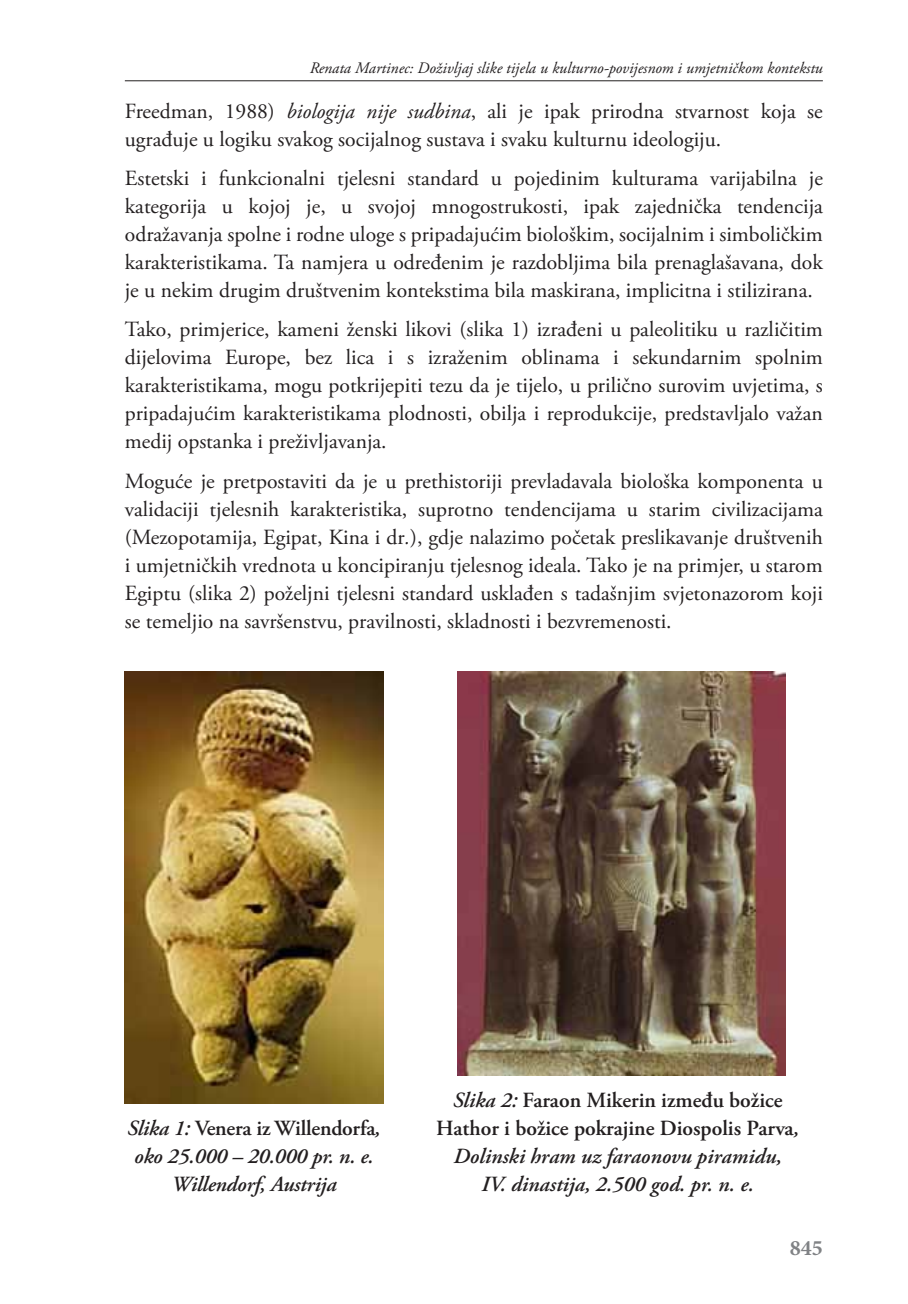
<style>
.page{position:relative;width:908px;height:1304px;background:#fff}
.page>*{position:absolute;margin:0;border:0;box-sizing:border-box;transform-origin:0 0}
.t1{font:700 22px "Minion Pro";color:#808285}
.t2{font:21.6px/28px "Adobe Garamond Pro";color:#231f20;text-align:justify}
.t3{font:italic 600 21.6px/28px "Adobe Garamond Pro";color:#231f20;text-align:center}
.t4{font:italic 16px "Adobe Garamond Pro";color:#231f20}
.s1{font-style:italic}
.s2{font-style:normal}
</style>
<div class="page">
<hr style="left:125px;top:80px;width:697px;height:1px;background:#231f20">
<img style="left:125px;top:671px;width:258px;height:432px">
<img style="left:457px;top:671px;width:328px;height:404px">
<p class="t4" style="left:309px;top:58px;width:514px">Renata Martinec: Doživljaj slike tijela u kulturno-povijesnom i umjetničkom kontekstu</p>
<p class="t2" style="left:125px;top:98px;width:699px">Freedman, 1988) <span class="s1">biologija nije sudbina</span>, ali je ipak prirodna stvarnost koja se ugrađuje u logiku svakog socijalnog sustava i svaku kulturnu ideologiju.</p>
<p class="t2" style="left:125px;top:165px;width:699px">Estetski i funkcionalni tjelesni standard u pojedinim kulturama varijabilna je kategorija u kojoj je, u svojoj mnogostrukosti, ipak zajednička tendencija odražavanja spolne i rodne uloge s pripadajućim biološkim, socijalnim i simboličkim karakteristikama. Ta namjera u određenim je razdobljima bila prenaglašavana, dok je u nekim drugim društvenim kontekstima bila maskirana, implicitna i stilizirana.</p>
<p class="t2" style="left:125px;top:316px;width:699px">Tako, primjerice, kameni ženski likovi (slika 1) izrađeni u paleolitiku u različitim dijelovima Europe, bez lica i s izraženim oblinama i sekundarnim spolnim karakteristikama, mogu potkrijepiti tezu da je tijelo, u prilično surovim uvjetima, s pripadajućim karakteristikama plodnosti, obilja i reprodukcije, predstavljalo važan medij opstanka i preživljavanja.</p>
<p class="t2" style="left:125px;top:468px;width:699px">Moguće je pretpostaviti da je u prethistoriji prevladavala biološka komponenta u validaciji tjelesnih karakteristika, suprotno tendencijama u starim civilizacijama (Mezopotamija, Egipat, Kina i dr<span class="s1">.</span>), gdje nalazimo početak preslikavanje društvenih i umjetničkih vrednota u koncipiranju tjelesnog ideala. Tako je na primjer, u starom Egiptu (slika 2) poželjni tjelesni standard usklađen s tadašnjim svjetonazorom koji se temeljio na savršenstvu, pravilnosti, skladnosti i bezvremenosti.</p>
<p class="t3" style="left:127px;top:1115px;width:255px">Slika 1: <span class="s2">Venera iz Willendorfa</span>, oko 25.000 – 20.000 pr. n. e.<br>Willendorf, Austrija</p>
<p class="t3" style="left:436px;top:1087px;width:364px">Slika 2: <span class="s2">Faraon Mikerin između božice Hathor i božice pokrajine Diospolis Parva</span>, Dolinski hram uz faraonovu piramidu,<br>IV. dinastija, 2.500 god. pr. n. e.</p>
<p class="t1" style="left:789px;top:1233px;width:34px">845</p>
</div>
